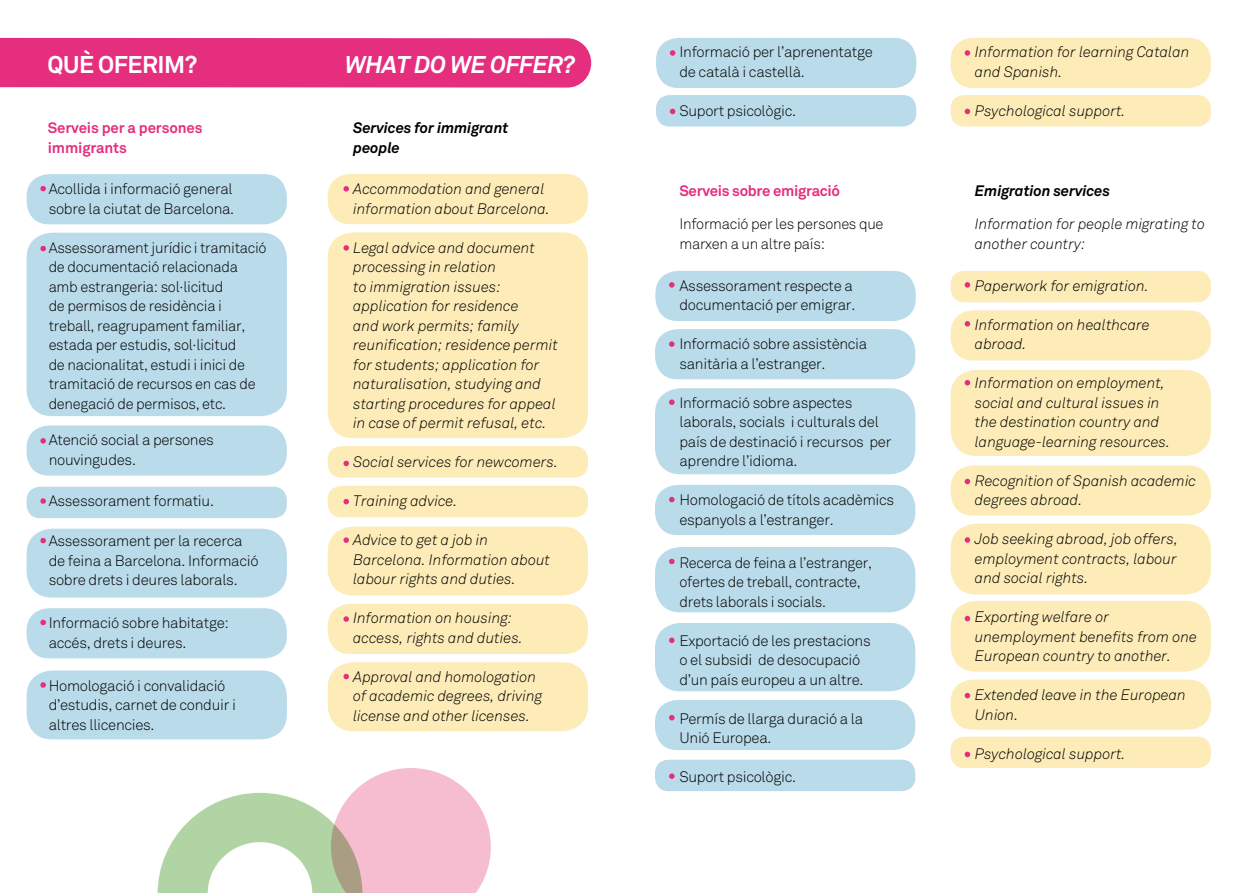
<style>
.page{position:relative;width:1259px;height:893px;background:#fff}
.page>*{position:absolute;margin:0;border:0;box-sizing:border-box;transform-origin:0 0}
.t1{font:italic 700 24px "Akkurat";letter-spacing:-.02em;color:#fff}
.t2{font:700 24px "Akkurat";letter-spacing:-.02em;color:#fff}
.t3{font:300 15px/19.5px "Akkurat";letter-spacing:-.02em;color:#000}
.t4{font:italic 300 15px/19.5px "Akkurat";color:#000}
.t5{font:700 15px/19.5px "Akkurat";letter-spacing:-.01em;color:#e52e7e}
.t6{font:italic 700 15px/19.5px "Akkurat";letter-spacing:-.01em;color:#000}
</style>
<div class="page">
<div style="left:328px;top:446px;width:260px;height:32px;background:#fdecb8;border-radius:13px"></div>
<div style="left:328px;top:486px;width:260px;height:31px;background:#fdecb8;border-radius:13px"></div>
<div style="left:0;top:38px;width:591px;height:50px;background:#e52e7e"></div>
<div style="left:27px;top:174px;width:260px;height:50px;background:#badbea;border-radius:23px"></div>
<div style="left:27px;top:233px;width:260px;height:183px;background:#badbea;border-radius:26px"></div>
<div style="left:27px;top:608px;width:260px;height:50px;background:#badbea;border-radius:23px"></div>
<div style="left:27px;top:425px;width:260px;height:51px;background:#badbea;border-radius:23px"></div>
<div style="left:27px;top:487px;width:260px;height:31px;background:#badbea;border-radius:13px"></div>
<div style="left:27px;top:529px;width:260px;height:69px;background:#badbea;border-radius:26px"></div>
<div style="left:328px;top:527px;width:260px;height:68px;background:#fdecb8;border-radius:26px"></div>
<div style="left:328px;top:662px;width:260px;height:69px;background:#fdecb8;border-radius:26px"></div>
<div style="left:27px;top:670px;width:260px;height:69px;background:#badbea;border-radius:26px"></div>
<div style="left:328px;top:174px;width:260px;height:50px;background:#fdecb8;border-radius:23px"></div>
<div style="left:328px;top:232px;width:260px;height:206px;background:#fdecb8;border-radius:26px"></div>
<div style="left:328px;top:604px;width:260px;height:50px;background:#fdecb8;border-radius:23px"></div>
<svg style="left:40px;top:186px;width:6px;height:5px"></svg>
<svg style="left:40px;top:246px;width:6px;height:5px"></svg>
<svg style="left:40px;top:682px;width:6px;height:6px"></svg>
<svg style="left:40px;top:620px;width:6px;height:5px"></svg>
<svg style="left:40px;top:438px;width:6px;height:6px"></svg>
<svg style="left:40px;top:498px;width:6px;height:6px"></svg>
<svg style="left:40px;top:538px;width:6px;height:5px"></svg>
<svg style="left:343px;top:186px;width:6px;height:6px"></svg>
<svg style="left:343px;top:245px;width:6px;height:6px"></svg>
<svg style="left:343px;top:499px;width:6px;height:5px"></svg>
<svg style="left:343px;top:537px;width:6px;height:6px"></svg>
<svg style="left:343px;top:674px;width:6px;height:5px"></svg>
<svg style="left:343px;top:616px;width:6px;height:6px"></svg>
<svg style="left:343px;top:461px;width:6px;height:5px"></svg>
<div style="left:656px;top:95px;width:260px;height:32px;background:#badbea;border-radius:13px"></div>
<div style="left:656px;top:38px;width:260px;height:50px;background:#badbea;border-radius:23px"></div>
<svg style="left:670px;top:109px;width:5px;height:5px"></svg>
<svg style="left:670px;top:50px;width:5px;height:6px"></svg>
<div style="left:655px;top:760px;width:260px;height:31px;background:#badbea;border-radius:13px"></div>
<div style="left:655px;top:547px;width:260px;height:65px;background:#badbea;border-radius:26px"></div>
<div style="left:655px;top:388px;width:260px;height:86px;background:#badbea;border-radius:26px"></div>
<div style="left:655px;top:623px;width:260px;height:68px;background:#badbea;border-radius:26px"></div>
<div style="left:655px;top:271px;width:260px;height:50px;background:#badbea;border-radius:23px"></div>
<div style="left:655px;top:485px;width:260px;height:50px;background:#badbea;border-radius:23px"></div>
<div style="left:655px;top:700px;width:260px;height:50px;background:#badbea;border-radius:23px"></div>
<div style="left:655px;top:329px;width:260px;height:50px;background:#badbea;border-radius:23px"></div>
<svg style="left:669px;top:282px;width:5px;height:6px"></svg>
<svg style="left:669px;top:399px;width:5px;height:6px"></svg>
<svg style="left:669px;top:497px;width:5px;height:5px"></svg>
<svg style="left:669px;top:559px;width:5px;height:5px"></svg>
<svg style="left:669px;top:341px;width:5px;height:6px"></svg>
<svg style="left:669px;top:638px;width:5px;height:5px"></svg>
<svg style="left:669px;top:715px;width:5px;height:5px"></svg>
<svg style="left:669px;top:773px;width:5px;height:6px"></svg>
<div style="left:950px;top:271px;width:261px;height:31px;background:#fdecb8;border-radius:13px"></div>
<div style="left:950px;top:737px;width:261px;height:31px;background:#fdecb8;border-radius:13px"></div>
<div style="left:950px;top:601px;width:261px;height:71px;background:#fdecb8;border-radius:26px"></div>
<div style="left:950px;top:524px;width:261px;height:70px;background:#fdecb8;border-radius:26px"></div>
<div style="left:950px;top:370px;width:261px;height:86px;background:#fdecb8;border-radius:26px"></div>
<div style="left:950px;top:465px;width:261px;height:51px;background:#fdecb8;border-radius:23px"></div>
<div style="left:950px;top:310px;width:261px;height:50px;background:#fdecb8;border-radius:23px"></div>
<div style="left:950px;top:679px;width:261px;height:51px;background:#fdecb8;border-radius:23px"></div>
<svg style="left:964px;top:282px;width:6px;height:6px"></svg>
<svg style="left:964px;top:380px;width:6px;height:5px"></svg>
<svg style="left:964px;top:479px;width:6px;height:5px"></svg>
<svg style="left:964px;top:537px;width:6px;height:6px"></svg>
<svg style="left:964px;top:321px;width:6px;height:6px"></svg>
<svg style="left:964px;top:616px;width:6px;height:5px"></svg>
<svg style="left:964px;top:693px;width:6px;height:5px"></svg>
<svg style="left:964px;top:752px;width:6px;height:5px"></svg>
<div style="left:950px;top:38px;width:261px;height:50px;background:#fdecb8;border-radius:23px"></div>
<div style="left:950px;top:95px;width:261px;height:32px;background:#fdecb8;border-radius:13px"></div>
<svg style="left:964px;top:109px;width:6px;height:5px"></svg>
<svg style="left:964px;top:50px;width:6px;height:6px"></svg>
<svg style="left:158px;top:768px;width:333px;height:125px"></svg>
<h1 class="t2" style="left:48px;top:49px;width:151px">QUÈ OFERIM?</h1>
<h1 class="t1" style="left:345px;top:49px;width:232px">WHAT DO WE OFFER?</h1>
<p class="t5" style="left:48px;top:118px;width:156px">Serveis per a persones immigrants</p>
<p class="t6" style="left:353px;top:118px;width:157px">Services for immigrant people</p>
<p class="t3" style="left:49px;top:180px;width:187px">Acollida i informació general sobre la ciutat de Barcelona.</p>
<p class="t3" style="left:49px;top:238px;width:219px">Assessorament jurídic i tramitació de documentació relacionada amb estrangeria: sol·licitud<br>de permisos de residència i treball, reagrupament familiar, estada per estudis, sol·licitud<br>de nacionalitat, estudi i inici de tramitació de recursos en cas de denegació de permisos, etc.</p>
<p class="t3" style="left:49px;top:431px;width:167px">Atenció social a persones nouvingudes.</p>
<p class="t3" style="left:49px;top:491px;width:167px">Assessorament formatiu.</p>
<p class="t3" style="left:49px;top:532px;width:211px">Assessorament per la recerca de feina a Barcelona. Informació sobre drets i deures laborals.</p>
<p class="t3" style="left:49px;top:613px;width:182px">Informació sobre habitatge: accés, drets i deures.</p>
<p class="t3" style="left:49px;top:676px;width:189px">Homologació i convalidació d’estudis, carnet de conduir i altres llicencies.</p>
<p class="t4" style="left:353px;top:180px;width:198px">Accommodation and general information about Barcelona.</p>
<p class="t4" style="left:353px;top:238px;width:206px">Legal advice and document processing in relation<br>to immigration issues: application for residence<br>and work permits; family reunification; residence permit for students; application for naturalisation, studying and starting procedures for appeal in case of permit refusal, etc.</p>
<p class="t4" style="left:353px;top:453px;width:206px">Social services for newcomers.</p>
<p class="t4" style="left:353px;top:492px;width:106px">Training advice.</p>
<p class="t4" style="left:353px;top:531px;width:198px">Advice to get a job in<br>Barcelona. Information about labour rights and duties.</p>
<p class="t4" style="left:353px;top:609px;width:171px">Information on housing: access, rights and duties.</p>
<p class="t4" style="left:353px;top:667px;width:191px">Approval and homologation of academic degrees, driving license and other licenses.</p>
<p class="t3" style="left:679px;top:43px;width:195px">Informació per l’aprenentatge de català i castellà.</p>
<p class="t3" style="left:679px;top:101px;width:118px">Suport psicològic.</p>
<p class="t5" style="left:679px;top:181px;width:162px">Serveis sobre emigració</p>
<p class="t3" style="left:679px;top:215px;width:206px">Informació per les persones que marxen a un altre país:</p>
<p class="t3" style="left:679px;top:276px;width:177px">Assessorament respecte a documentació per emigrar.</p>
<p class="t3" style="left:679px;top:334px;width:189px">Informació sobre assistència sanitària a l’estranger.</p>
<p class="t3" style="left:679px;top:393px;width:213px">Informació sobre aspectes laborals, socials i culturals del país de destinació i recursos per aprendre l’idioma.</p>
<p class="t3" style="left:679px;top:490px;width:216px">Homologació de títols acadèmics espanyols a l’estranger.</p>
<p class="t3" style="left:679px;top:553px;width:194px">Recerca de feina a l’estranger, ofertes de treball, contracte, drets laborals i socials.</p>
<p class="t3" style="left:679px;top:631px;width:193px">Exportació de les prestacions o el subsidi de desocupació d’un país europeu a un altre.</p>
<p class="t3" style="left:679px;top:709px;width:185px">Permís de llarga duració a la<br>Unió Europea.</p>
<p class="t3" style="left:679px;top:768px;width:118px">Suport psicològic.</p>
<p class="t4" style="left:975px;top:43px;width:216px">Information for learning Catalan and Spanish.</p>
<p class="t4" style="left:975px;top:101px;width:152px">Psychological support.</p>
<p class="t6" style="left:975px;top:181px;width:137px">Emigration services</p>
<p class="t4" style="left:975px;top:215px;width:232px">Information for people migrating to another country:</p>
<p class="t4" style="left:975px;top:276px;width:175px">Paperwork for emigration.</p>
<p class="t4" style="left:975px;top:315px;width:176px">Information on healthcare abroad.</p>
<p class="t4" style="left:975px;top:373px;width:197px">Information on employment, social and cultural issues in the destination country and language-learning resources.</p>
<p class="t4" style="left:975px;top:471px;width:223px">Recognition of Spanish academic degrees abroad.</p>
<p class="t4" style="left:975px;top:529px;width:205px;text-align:justify">Job seeking abroad, job offers, employment contracts, labour and social rights.</p>
<p class="t4" style="left:975px;top:607px;width:224px">Exporting welfare or unemployment benefits from one<br>European country to another.</p>
<p class="t4" style="left:975px;top:685px;width:212px">Extended leave in the European<br>Union.</p>
<p class="t4" style="left:975px;top:744px;width:152px">Psychological support.</p>
</div>
